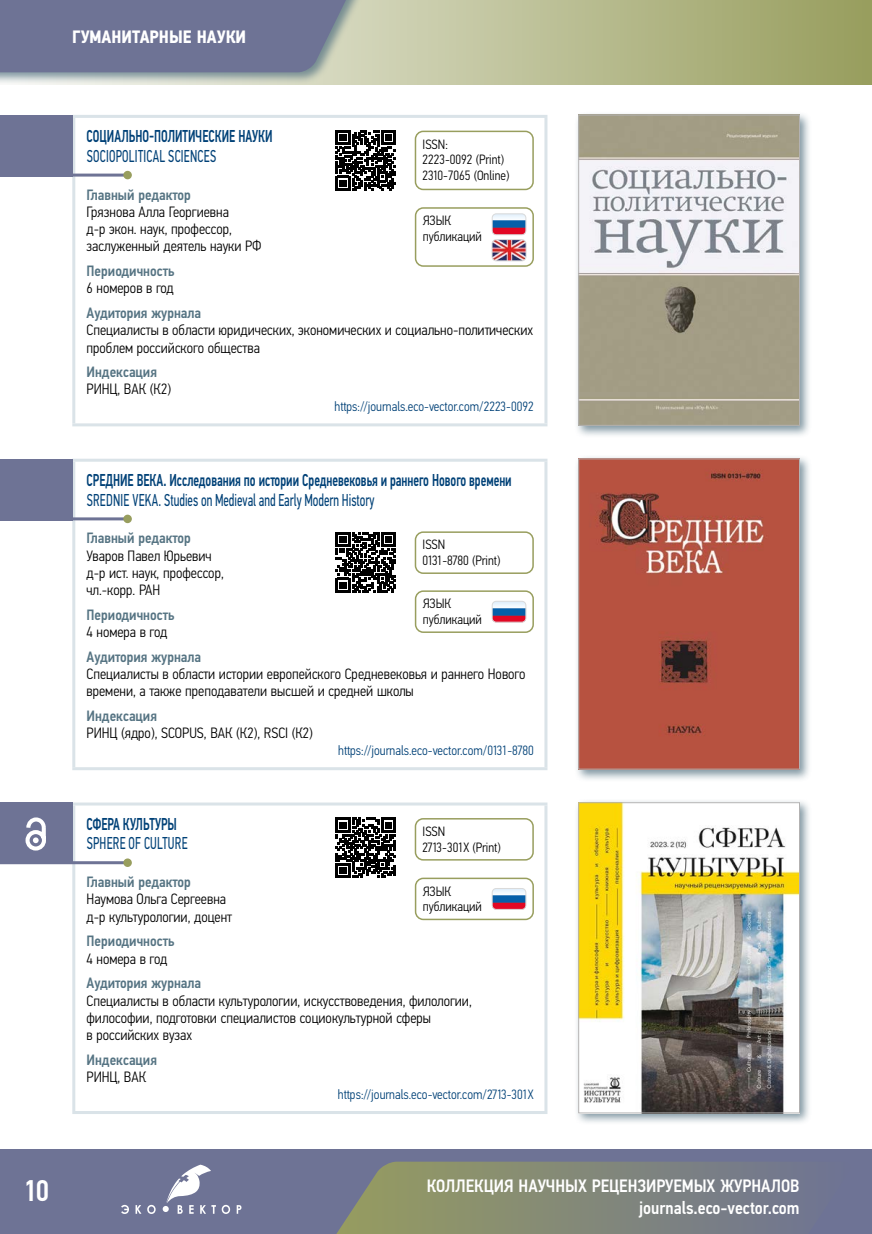
<style>
.page{position:relative;width:872px;height:1234px;background:#fff}
.page>*{position:absolute;margin:0;border:0;box-sizing:border-box;transform-origin:0 0}
.t1{font:500 30px "Eco Vector Cond";color:#fff}
.t2{font:500 18px "Eco Vector Cond";color:#fff}
.t3{font:700 18px "Eco Vector Cond";color:#fff}
.Header_02{font:500 17.25px/19.5px "Eco Vector Cond";color:#004177;scale:.76 1}
.Header_02-2{font:17.25px/19.5px "Eco Vector Cond";letter-spacing:.02em;color:#004177;scale:.76 1}
.Body_Text{font:300 15px/17.2px "Eco Vector Cond";color:#000}
.Body_Text-2{font:500 15px/17.2px "Eco Vector Cond";color:#567483}
.Body_Text_Plate{font:300 13.5px "Eco Vector Cond";color:#004177}
.Body_Text_Plate-2{font:300 13.5px/15.8px "Eco Vector Cond";color:#000}
.s1{font-weight:400}
.s2{font-weight:500;color:#567483}
.s3{font-weight:300;color:#000}
.s4{font-weight:500}
</style>
<div class="page">
<svg style="left:364px;top:0;width:508px;height:85px;background:#b4b88b"></svg>
<div style="left:0;top:0;width:364px;height:85px;background:#567483;opacity:.75"></div>
<div style="left:0;top:0;width:354px;height:72px;background:#6e7395"></div>
<div style="left:0;top:1148px;width:872px;height:85px;background:#6e7395"></div>
<svg style="left:222px;top:1204px;width:8px;height:9px"></svg>
<svg style="left:237px;top:1205px;width:4px;height:8px"></svg>
<svg style="left:121px;top:1204px;width:8px;height:9px"></svg>
<svg style="left:135px;top:1205px;width:6px;height:8px"></svg>
<svg style="left:147px;top:1204px;width:9px;height:9px"></svg>
<svg style="left:163px;top:1164px;width:53px;height:49px"></svg>
<svg style="left:337px;top:1161px;width:420px;height:72px"></svg>
<hr style="left:72px;top:115px;width:475px;height:3px;background:#dae3e8">
<hr style="left:72px;top:118px;width:3px;height:305px;background:#dae3e8">
<hr style="left:544px;top:118px;width:3px;height:305px;background:#dae3e8">
<hr style="left:72px;top:423px;width:475px;height:3px;background:#dae3e8">
<hr style="left:72px;top:458px;width:475px;height:3px;background:#dae3e8">
<hr style="left:72px;top:461px;width:3px;height:306px;background:#dae3e8">
<hr style="left:544px;top:461px;width:3px;height:306px;background:#dae3e8">
<hr style="left:72px;top:767px;width:475px;height:3px;background:#dae3e8">
<hr style="left:72px;top:802px;width:475px;height:3px;background:#dae3e8">
<hr style="left:72px;top:805px;width:3px;height:305px;background:#dae3e8">
<hr style="left:544px;top:805px;width:3px;height:305px;background:#dae3e8">
<hr style="left:72px;top:1110px;width:475px;height:3px;background:#dae3e8">
<div style="left:0;top:115px;width:72px;height:61px;background:#6e7395"></div>
<hr style="left:0;top:173px;width:128px;height:3px;background:#6e7395">
<div style="left:123px;top:171px;width:9px;height:8px;background:#989e5e;border-radius:50%"></div>
<div style="left:574px;top:111px;width:238px;height:327px;background:#567483;opacity:.75"></div>
<img style="left:580px;top:117px;width:217px;height:306px">
<div style="left:578px;top:115px;width:221px;height:310px;border:1px solid #b3b2b2"></div>
<svg style="left:336px;top:130px;width:60px;height:60px"></svg>
<div style="left:415px;top:131px;width:119px;height:59px;border:2px solid #989e5e;border-radius:8px"></div>
<div style="left:415px;top:207px;width:119px;height:60px;border:2px solid #989e5e;border-radius:8px"></div>
<img style="left:492px;top:215px;width:34px;height:20px">
<div style="left:492px;top:213px;width:34px;height:22px;border:1px solid #dadada;border-radius:4px"></div>
<img style="left:492px;top:241px;width:34px;height:20px">
<div style="left:492px;top:239px;width:34px;height:22px;border:1px solid #dadada;border-radius:4px"></div>
<div style="left:0;top:458px;width:72px;height:62px;background:#6e7395"></div>
<hr style="left:0;top:517px;width:128px;height:3px;background:#6e7395">
<div style="left:123px;top:514px;width:9px;height:9px;background:#989e5e;border-radius:50%"></div>
<div style="left:574px;top:455px;width:238px;height:326px;background:#567483;opacity:.75"></div>
<img style="left:580px;top:460px;width:217px;height:307px">
<div style="left:578px;top:458px;width:221px;height:311px;border:1px solid #b3b2b2"></div>
<svg style="left:336px;top:532px;width:60px;height:60px"></svg>
<div style="left:415px;top:531px;width:119px;height:43px;border:2px solid #989e5e;border-radius:8px"></div>
<div style="left:415px;top:590px;width:119px;height:42px;border:2px solid #989e5e;border-radius:8px"></div>
<img style="left:492px;top:601px;width:34px;height:21px">
<div style="left:492px;top:601px;width:34px;height:21px;border:1px solid #dadada;border-radius:4px"></div>
<div style="left:0;top:802px;width:72px;height:62px;background:#6e7395"></div>
<hr style="left:0;top:861px;width:128px;height:3px;background:#6e7395">
<div style="left:123px;top:858px;width:9px;height:8px;background:#989e5e;border-radius:50%"></div>
<svg style="left:26px;top:817px;width:20px;height:33px"></svg>
<div style="left:574px;top:798px;width:238px;height:327px;background:#567483;opacity:.75"></div>
<img style="left:580px;top:804px;width:217px;height:306px">
<div style="left:578px;top:802px;width:221px;height:310px;border:1px solid #b3b2b2"></div>
<svg style="left:336px;top:817px;width:60px;height:60px"></svg>
<div style="left:415px;top:817px;width:119px;height:43px;border:2px solid #989e5e;border-radius:8px"></div>
<div style="left:415px;top:877px;width:119px;height:42px;border:2px solid #989e5e;border-radius:8px"></div>
<img style="left:492px;top:890px;width:34px;height:19px">
<div style="left:492px;top:888px;width:34px;height:21px;border:1px solid #dadada;border-radius:4px"></div>
<p class="t3" style="left:72px;top:26px;width:175px">ГУМАНИТАРНЫЕ НАУКИ</p>
<h1 class="t1" style="left:23px;top:1171px;width:28px">10</h1>
<p class="Header_02" style="left:87px;top:127px;width:246px">СОЦИАЛЬНО-ПОЛИТИЧЕСКИЕ НАУКИ<br><span class="s1">SOCIOPOLITICAL SCIENCES</span></p>
<p class="Body_Text" style="left:87px;top:186px;width:176px"><span class="s2">Главный редактор<br></span>Грязнова Алла Георгиевна<br>д-р экон. наук, профессор, заслуженный деятель науки РФ</p>
<p class="Body_Text-2" style="left:87px;top:262px;width:89px">Периодичность<br><span class="s3">6 номеров в год</span></p>
<p class="Body_Text" style="left:87px;top:304px;width:448px"><span class="s2">Аудитория журнала<br></span>Специалисты в области юридических, экономических и социально-политических проблем российского общества</p>
<p class="Body_Text" style="left:87px;top:363px;width:86px"><span class="s2">Индексация<br></span>РИНЦ, ВАК (К2)</p>
<p class="Body_Text_Plate-2" style="left:422px;top:136px;width:88px">ISSN:<br>2223-0092 (Print)<br>2310-7065 (Online)</p>
<p class="Body_Text_Plate-2" style="left:423px;top:213px;width:61px">ЯЗЫК публикаций</p>
<p class="Body_Text_Plate" style="left:334px;top:399px;width:201px">https://journals.eco-vector.com/2223-0092</p>
<p class="Header_02" style="left:87px;top:470px;width:561px">СРЕДНИЕ ВЕКА. Исследования по истории Средневековья и раннего Нового времени<br><span class="s1">SREDNIE VEKA. Studies on Medieval and Early Modern History</span></p>
<p class="Body_Text" style="left:87px;top:529px;width:139px"><span class="s2">Главный редактор<br></span>Уваров Павел Юрьевич д-р ист. наук, профессор, чл.-корр. РАН</p>
<p class="Body_Text-2" style="left:87px;top:606px;width:89px">Периодичность<br><span class="s3">4 номера в год</span></p>
<p class="Body_Text" style="left:87px;top:648px;width:440px"><span class="s2">Аудитория журнала<br></span>Специалисты в области истории европейского Средневековья и раннего Нового времени, а также преподаватели высшей и средней школы</p>
<p class="Body_Text" style="left:87px;top:707px;width:228px"><span class="s2">Индексация<br></span>РИНЦ (ядро), SCOPUS, ВАК (К2), RSCI (К2)</p>
<p class="Body_Text_Plate-2" style="left:422px;top:537px;width:79px">ISSN<br>0131-8780 (Print)</p>
<p class="Body_Text_Plate-2" style="left:423px;top:596px;width:61px">ЯЗЫК публикаций</p>
<p class="Body_Text_Plate" style="left:338px;top:742px;width:197px">https://journals.eco-vector.com/0131-8780</p>
<p class="Header_02-2" style="left:87px;top:814px;width:134px"><span class="s4">СФЕРА КУЛЬТУРЫ<br></span>SPHERE OF CULTURE</p>
<p class="Body_Text" style="left:87px;top:873px;width:147px"><span class="s2">Главный редактор<br></span>Наумова Ольга Сергеевна д-р культурологии, доцент</p>
<p class="Body_Text-2" style="left:87px;top:932px;width:89px">Периодичность<br><span class="s3">4 номера в год</span></p>
<p class="Body_Text" style="left:87px;top:974px;width:387px"><span class="s2">Аудитория журнала<br></span>Специалисты в области культурологии, искусствоведения, филологии, философии, подготовки специалистов социокультурной сферы<br>в российских вузах</p>
<p class="Body_Text-2" style="left:87px;top:1050px;width:72px">Индексация<br><span class="s3">РИНЦ, ВАК</span></p>
<p class="Body_Text_Plate-2" style="left:422px;top:823px;width:80px">ISSN<br>2713-301X (Print)</p>
<p class="Body_Text_Plate-2" style="left:423px;top:883px;width:61px">ЯЗЫК публикаций</p>
<p class="Body_Text_Plate" style="left:338px;top:1086px;width:197px">https://journals.eco-vector.com/2713-301X</p>
<p class="t2" style="left:427px;top:1174px;width:374px">КОЛЛЕКЦИЯ НАУЧНЫХ РЕЦЕНЗИРУЕМЫХ ЖУРНАЛОВ</p>
<p class="t2" style="left:639px;top:1196px;width:162px">journals.eco-vector.com</p>
</div>
